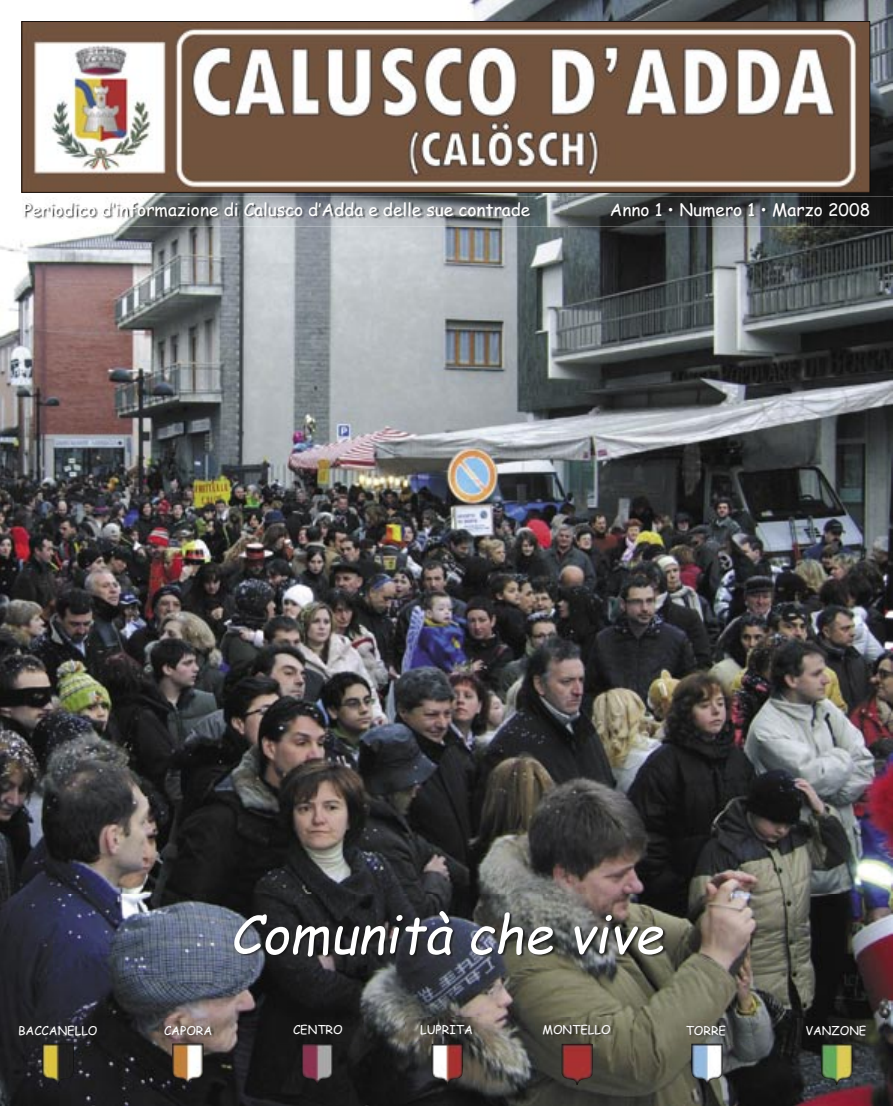
<style>
.page{position:relative;width:893px;height:1106px;background:#fff}
.page>*{position:absolute;margin:0;border:0;box-sizing:border-box;transform-origin:0 0}
.t1{font:italic 52.5px "Comic Sans MS";color:#fff}
.t2{font:17.25px "Comic Sans MS";color:#fff}
.t3{font:12px "Comic Sans MS";color:#fff}
</style>
<div class="page">
<img style="left:0;top:0;width:893px;height:1106px">
<svg style="left:21px;top:21px;width:849px;height:172px;fill:#725340"></svg>
<img style="left:22px;top:196px;width:539px;height:30px">
<img style="left:567px;top:196px;width:326px;height:30px">
<img style="left:561px;top:196px;width:6px;height:30px">
<img style="left:9px;top:1018px;width:106px;height:26px">
<img style="left:160px;top:1018px;width:71px;height:25px">
<img style="left:277px;top:1017px;width:87px;height:26px">
<img style="left:405px;top:1017px;width:87px;height:26px">
<img style="left:535px;top:1017px;width:93px;height:26px">
<img style="left:665px;top:1018px;width:87px;height:25px">
<img style="left:795px;top:1018px;width:90px;height:26px">
<img style="left:41px;top:1043px;width:812px;height:41px">
<img style="left:54px;top:895px;width:790px;height:76px">
<p class="t2" style="left:23px;top:197px;width:509px">Periodico d’informazione di Calusco d’Adda e delle sue contrade</p>
<p class="t2" style="left:610px;top:197px;width:262px">Anno 1 • Numero 1 • Marzo 2008</p>
<h1 class="t1" style="left:230px;top:895px;width:448px">Comunità che vive</h1>
<p class="t3" style="left:18px;top:1022px;width:81px">BACCANELLO</p>
<p class="t3" style="left:164px;top:1022px;width:50px">CAPORA</p>
<p class="t3" style="left:293px;top:1021px;width:51px">CENTRO</p>
<p class="t3" style="left:420px;top:1020px;width:54px">LUPRITA</p>
<p class="t3" style="left:542px;top:1020px;width:70px">MONTELLO</p>
<p class="t3" style="left:686px;top:1022px;width:42px">TORRE</p>
<p class="t3" style="left:805px;top:1022px;width:63px">VANZONE</p>
</div>
